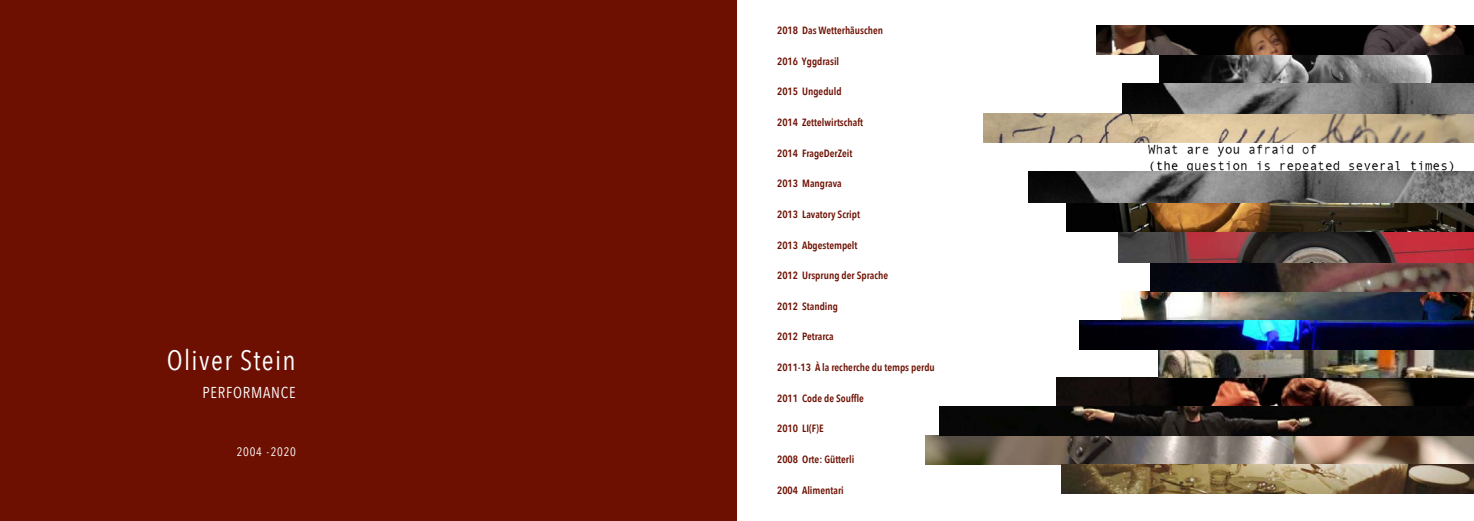
<style>
.page{position:relative;width:1474px;height:521px;background:#fff}
.page>*{position:absolute;margin:0;border:0;box-sizing:border-box;transform-origin:0 0}
.t1{font:28px "Avenir Next Condensed";letter-spacing:.05em;color:#fff}
.t2{font:15.75px "Avenir Next Condensed";letter-spacing:.05em;color:#fff}
.t3{font:12.25px "Avenir Next Condensed";letter-spacing:.05em;color:#fff}
.t4{font:600 10.5px "Avenir Next Condensed";color:#6d1002}
</style>
<div class="page">
<img style="left:1141px;top:144px;width:315px;height:28px">
<img style="left:1158px;top:54px;width:315px;height:29px">
<img style="left:925px;top:436px;width:548px;height:29px">
<img style="left:1056px;top:378px;width:417px;height:29px">
<img style="left:1157px;top:349px;width:316px;height:29px">
<img style="left:1121px;top:291px;width:352px;height:29px">
<img style="left:1079px;top:320px;width:394px;height:29px">
<img style="left:1150px;top:262px;width:323px;height:29px">
<img style="left:1118px;top:231px;width:355px;height:31px">
<img style="left:1066px;top:203px;width:407px;height:28px">
<img style="left:1061px;top:465px;width:412px;height:28px">
<img style="left:939px;top:407px;width:534px;height:29px">
<img style="left:983px;top:114px;width:490px;height:29px">
<img style="left:1096px;top:25px;width:377px;height:29px">
<img style="left:1028px;top:172px;width:445px;height:31px">
<img style="left:1122px;top:83px;width:351px;height:31px">
<div style="left:0;top:0;width:737px;height:521px;background:#6d1002"></div>
<h1 class="t1" style="left:167px;top:336px;width:131px">Oliver Stein</h1>
<h2 class="t2" style="left:202px;top:379px;width:95px">PERFORMANCE</h2>
<p class="t3" style="left:237px;top:441px;width:60px">2004 -2020</p>
<p class="t4" style="left:777px;top:21px;width:107px">2018 Das Wetterhäuschen</p>
<p class="t4" style="left:777px;top:52px;width:64px">2016 Yggdrasil</p>
<p class="t4" style="left:777px;top:83px;width:66px">2015 Ungeduld</p>
<p class="t4" style="left:777px;top:113px;width:87px">2014 Zettelwirtschaft</p>
<p class="t4" style="left:777px;top:144px;width:77px">2014 FrageDerZeit</p>
<p class="t4" style="left:777px;top:174px;width:66px">2013 Mangrava</p>
<p class="t4" style="left:777px;top:205px;width:84px">2013 Lavatory Script</p>
<p class="t4" style="left:777px;top:236px;width:82px">2013 Abgestempelt</p>
<p class="t4" style="left:777px;top:266px;width:112px">2012 Ursprung der Sprache</p>
<p class="t4" style="left:777px;top:297px;width:62px">2012 Standing</p>
<p class="t4" style="left:777px;top:328px;width:58px">2012 Petrarca</p>
<p class="t4" style="left:777px;top:358px;width:159px">2011-13 À la recherche du temps perdu</p>
<p class="t4" style="left:777px;top:389px;width:88px">2011 Code de Souffle</p>
<p class="t4" style="left:777px;top:419px;width:48px">2010 LI(F)E</p>
<p class="t4" style="left:777px;top:450px;width:79px">2008 Orte: Gütterli</p>
<p class="t4" style="left:777px;top:481px;width:68px">2004 Alimentari</p>
</div>
